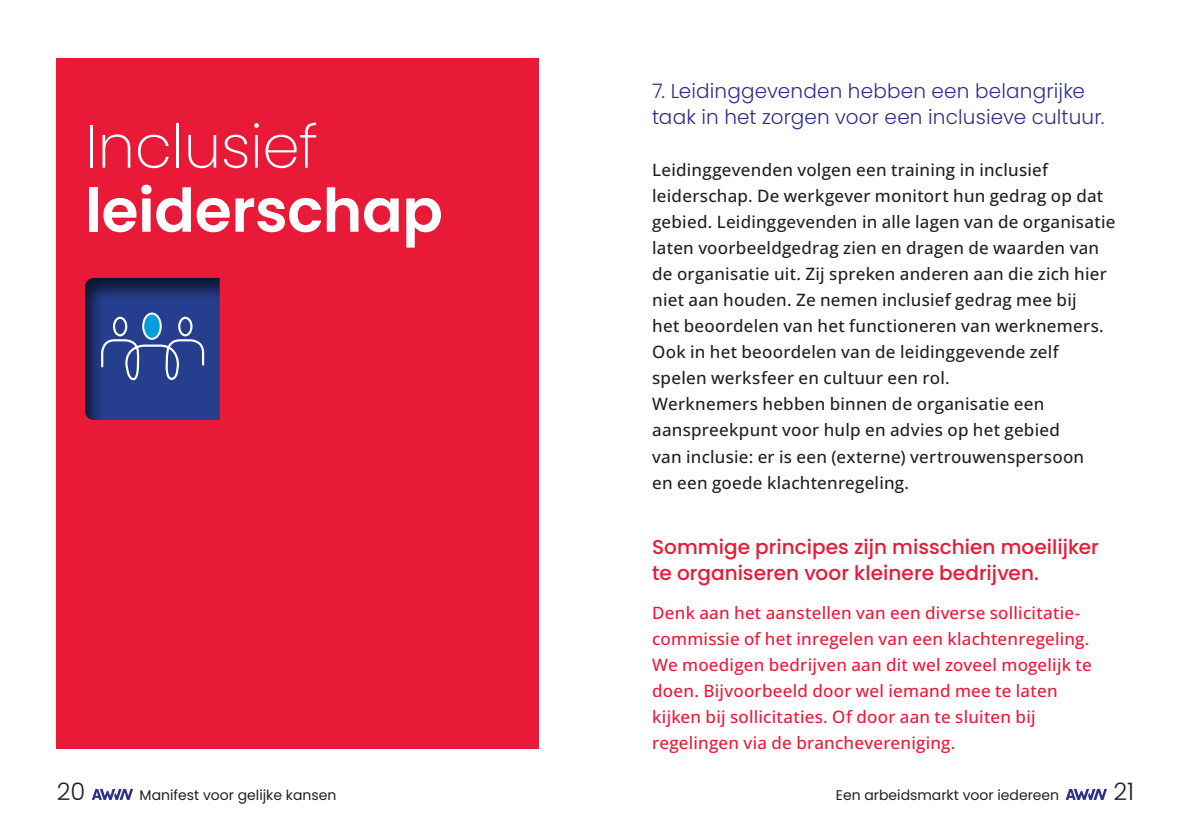
<style>
.page{position:relative;width:1191px;height:840px;background:#fff}
.page>*{position:absolute;margin:0;border:0;box-sizing:border-box;transform-origin:0 0}
.t1{font:600 60px/64px "Poppins";letter-spacing:-.005em;color:#fff}
.t2{font:300 24px "Poppins";color:#231f20}
.t3{font:300 20px/26px "Poppins";letter-spacing:.01em;color:#2f308d}
.t4{font:500 20px/26px "Poppins";color:#e91938}
.t5{font:500 17px/26px "Open Sans";letter-spacing:.015em;color:#231f20}
.t6{font:500 17px/26px "Open Sans";letter-spacing:.015em;color:#e91938}
.t7{font:14px "Poppins";color:#231f20}
.s1{font-weight:200}
</style>
<div class="page">
<div style="left:57px;top:58px;width:482px;height:690px;background:#e91938"></div>
<svg style="left:92px;top:788px;width:41px;height:11px"></svg>
<svg style="left:1066px;top:788px;width:41px;height:11px"></svg>
<svg style="left:85px;top:278px;width:135px;height:142px;background:#2b4185"></svg>
<div style="left:178px;top:316px;width:14px;height:20px;border:2px solid #fff;border-radius:50%"></div>
<div style="left:143px;top:313px;width:18px;height:25px;background:#069ddc;border-radius:50%"></div>
<div style="left:142px;top:312px;width:20px;height:27px;border:2px solid #fff;border-radius:50%"></div>
<p class="t1" style="left:85px;top:115px;width:359px"><span class="s1">Inclusief </span>leiderschap</p>
<p class="t3" style="left:652px;top:78px;width:454px">7. Leidinggevenden hebben een belangrijke taak in het zorgen voor een inclusieve cultuur.</p>
<p class="t5" style="left:652px;top:156px;width:465px">Leidinggevenden volgen een training in inclusief leiderschap. De werkgever monitort hun gedrag op dat gebied. Leidinggevenden in alle lagen van de organisatie laten voorbeeldgedrag zien en dragen de waarden van de organisatie uit. Zij spreken anderen aan die zich hier niet aan houden. Ze nemen inclusief gedrag mee bij<br>het beoordelen van het functioneren van werknemers.<br>Ook in het beoordelen van de leidinggevende zelf spelen werksfeer en cultuur een rol.</p>
<p class="t5" style="left:652px;top:390px;width:433px">Werknemers hebben binnen de organisatie een aanspreekpunt voor hulp en advies op het gebied van inclusie: er is een (externe) vertrouwenspersoon en een goede klachtenregeling.</p>
<p class="t4" style="left:652px;top:533px;width:448px">Sommige principes zijn misschien moeilijker te organiseren voor kleinere bedrijven.</p>
<p class="t6" style="left:652px;top:598px;width:441px">Denk aan het aanstellen van een diverse sollicitatie&shy;commissie of het inregelen van een klachtenregeling.<br>We moedigen bedrijven aan dit wel zoveel mogelijk te doen. Bijvoorbeeld door wel iemand mee te laten kijken bij sollicitaties. Of door aan te sluiten bij regelingen via de branchevereniging.</p>
<p class="t2" style="left:57px;top:777px;width:30px">20</p>
<p class="t7" style="left:140px;top:786px;width:198px">Manifest voor gelijke kansen</p>
<p class="t7" style="left:836px;top:786px;width:225px">Een arbeidsmarkt voor iedereen</p>
<p class="t2" style="left:1113px;top:777px;width:22px">21</p>
</div>
